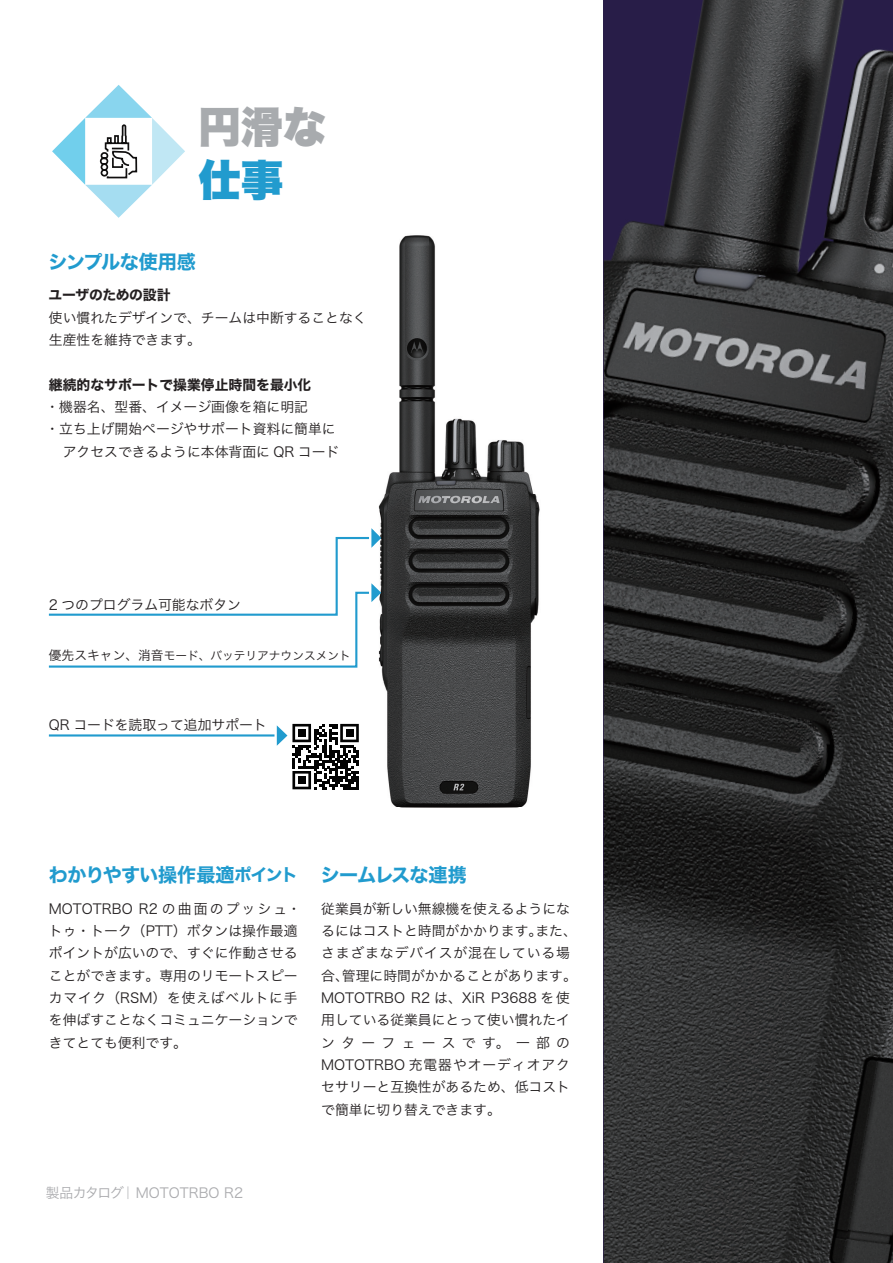
<style>
.page{position:relative;width:893px;height:1263px;background:#fff}
.page>*{position:absolute;margin:0;border:0;box-sizing:border-box;transform-origin:0 0}
.t1{font:42.45px "Hiragino Sans W9";color:#a8abae}
.t2{font:42.45px "Hiragino Sans W9";color:#219bce}
.t3{font:19.2px "Hiragino Sans W7";letter-spacing:-.03em;color:#219bce}
.t4{font:13.8px/22.4px "Hiragino Sans W3";color:#231f20}
.t5{font:13.8px "Hiragino Sans W7";color:#231f20}
.t6{font:13.8px "Hiragino Sans W3";color:#aaabae}
.t7{font:13.8px "Hiragino Sans W7";letter-spacing:-.02em;color:#231f20}
.t8{font:11.7px "Hiragino Sans W3";color:#231f20}
.s1{font-size:12.75px}
.s2{font-size:16.95px}
</style>
<div class="page">
<img style="left:120px;top:182px;width:484px;height:678px">
<img style="left:604px;top:0;width:289px;height:331px">
<img style="left:688px;top:93px;width:205px;height:1170px">
<img style="left:604px;top:331px;width:241px;height:274px">
<img style="left:739px;top:384px;width:154px;height:879px">
<img style="left:604px;top:605px;width:195px;height:302px">
<img style="left:790px;top:676px;width:103px;height:587px">
<img style="left:604px;top:879px;width:148px;height:347px">
<img style="left:842px;top:972px;width:51px;height:291px">
<img style="left:604px;top:1208px;width:93px;height:55px">
<div style="left:287px;top:722px;width:77px;height:72px;background:#fff"></div>
<svg style="left:52px;top:85px;width:133px;height:133px"></svg>
<svg style="left:48px;top:528px;width:335px;height:141px"></svg>
<hr style="left:49px;top:734px;width:225px;height:2px;background:#219bce">
<svg style="left:275px;top:724px;width:84px;height:65px"></svg>
<h1 class="t1" style="left:198px;top:103px;width:129px">円滑な</h1>
<h1 class="t2" style="left:198px;top:156px;width:87px">仕事</h1>
<h2 class="t3" style="left:48px;top:247px;width:149px">シンプルな使用感</h2>
<p class="t7" style="left:49px;top:284px;width:123px">ユーザのための設計</p>
<p class="t4" style="left:49px;top:305px;width:319px">使い慣れたデザインで、チームは中断することなく生産性を維持できます。</p>
<p class="t5" style="left:49px;top:374px;width:264px">継続的なサポートで操業停止時間を最小化</p>
<p class="t4" style="left:45px;top:394px;width:295px">・機器名、型番、イメージ画像を箱に明記<br>・立ち上げ開始ページやサポート資料に簡単に　アクセスできるように本体背面に QR コード</p>
<p class="t4" style="left:49px;top:592px;width:194px">2 つのプログラム可能なボタン</p>
<p class="t8" style="left:49px;top:645px;width:303px"><span class="s1">優先スキャン、消音</span>モード、バッテリアナウンスメント</p>
<p class="t4" style="left:49px;top:712px;width:219px">QR コードを読取って追加サポート</p>
<h2 class="t3" style="left:49px;top:860px;width:250px">わかりやすい操作最適<span class="s2">ポイント</span></h2>
<p class="t4" style="left:49px;top:896px;width:254px">MOTOTRBO R2 の曲面のプッシュ・トゥ・トーク（PTT）ボタンは操作最適ポイントが広いので、すぐに作動させることができます。専用のリモートスピーカマイク（RSM）を使えばベルトに手を伸ばすことなくコミュニケーションできてとても便利です。</p>
<h2 class="t3" style="left:321px;top:860px;width:148px">シームレスな連携</h2>
<p class="t4" style="left:321px;top:896px;width:257px">従業員が新しい無線機を使えるようになるにはコストと時間がかかります。また、さまざまなデバイスが混在している場合、管理に時間がかかることがあります。<br>MOTOTRBO R2 は、XiR P3688 を使用している従業員にとって使い慣れたインターフェースです。一部の<br>MOTOTRBO 充電器やオーディオアクセサリーと互換性があるため、低コストで簡単に切り替えできます。</p>
<p class="t6" style="left:46px;top:1180px;width:199px">製品カタログ｜MOTOTRBO R2</p>
</div>
